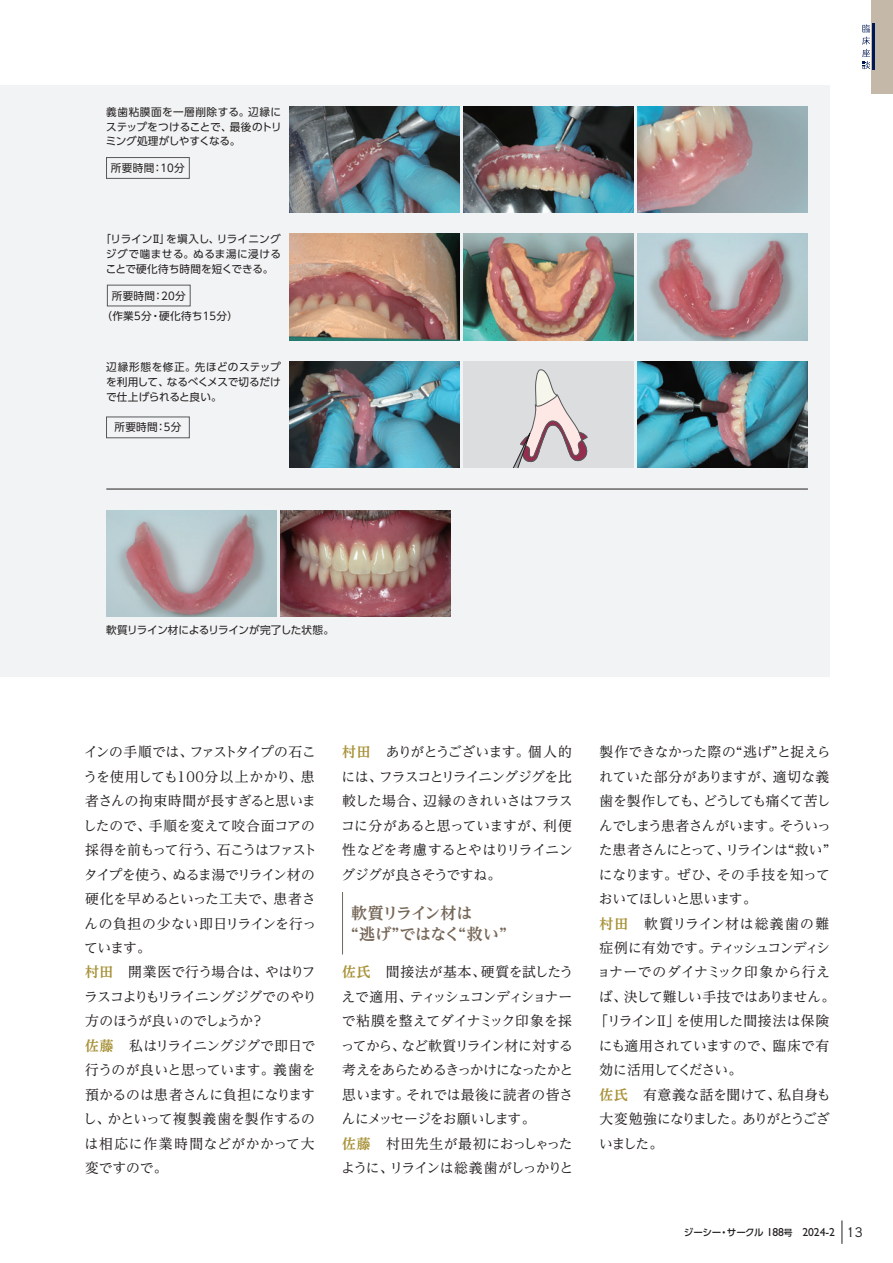
<style>
.page{position:relative;width:893px;height:1263px;background:#fff}
.page>*{position:absolute;margin:0;border:0;box-sizing:border-box;transform-origin:0 0}
.t1{font:700 15.9px/21.3px "UD Reimin Pr 6 N";letter-spacing:-.03em;color:#766758}
.t2{font:13.8px/24.5px "UD Reimin Pr 6 N";letter-spacing:-.03em;color:#231f20}
.t3{font:13.8px "UD Reimin Pr 6 N";letter-spacing:-.07em;color:#231f20}
.t4{font:13.8px "UD Reimin Pr 6 N";color:#231f20}
.t5{font:13.8px "UD Reimin Pr 6 N";letter-spacing:-.09em;color:#231f20}
.t6{font:13.8px "UD Reimin Pr 6 N";letter-spacing:-.005em;color:#231f20}
.t7{font:13.8px "UD Reimin Pr 6 N";letter-spacing:-.08em;color:#231f20}
.t8{font:13.8px "UD Reimin Pr 6 N";letter-spacing:.005em;color:#231f20}
.t9{font:13.8px "UD Reimin Pr 6 N";letter-spacing:.03em;color:#231f20}
.t10{font:13.8px "UD Reimin Pr 6 N";letter-spacing:.06em;color:#231f20}
.t11{font:13.8px "UD Reimin Pr 6 N";letter-spacing:-.055em;color:#231f20}
.t12{font:13.8px "UD Reimin Pr 6 N";letter-spacing:-.075em;color:#231f20}
.t13{font:10.65px/14.9px "UD Shin Go Pr 6 N";letter-spacing:.01em;color:#231f20;text-align:justify}
.t14{font:10.65px "UD Shin Go Pr 6 N";letter-spacing:-.035em;color:#231f20}
.t15{font:500 9.6px "UD Shin Go Pro";letter-spacing:-.045em;color:#231f20}
.s1{font-family:"UD Shin Go C Oniz Pr 6 N"}
.s2{font-weight:700;color:#a79137}
.s3{font-family:"Gill Sans Std";font-weight:400;font-size:11.7px}
.s4{font-size:8.7px}
.s5{font-family:"Copperplate Gothic Std 29 AB";font-weight:400;font-size:13.35px}
</style>
<div class="page">
<div style="left:872px;top:0;width:21px;height:94px;background:#c4b8a8"></div>
<hr style="left:872px;top:23px;width:3px;height:47px;background:#001954">
<svg style="left:862px;top:24px;width:8px;height:45px"></svg>
<div style="left:0;top:85px;width:829px;height:591px;background:#f2f3f4"></div>
<hr style="left:342px;top:892px;width:1px;height:62px;background:#766758">
<img style="left:289px;top:106px;width:170px;height:107px">
<img style="left:463px;top:106px;width:171px;height:107px">
<img style="left:638px;top:106px;width:170px;height:107px">
<img style="left:289px;top:234px;width:170px;height:106px">
<img style="left:463px;top:234px;width:171px;height:106px">
<img style="left:638px;top:234px;width:170px;height:106px">
<img style="left:289px;top:361px;width:170px;height:107px">
<div style="left:463px;top:361px;width:171px;height:107px;background:#dcdddf"></div>
<svg style="left:513px;top:369px;width:74px;height:99px"></svg>
<img style="left:638px;top:361px;width:170px;height:107px">
<img style="left:106px;top:510px;width:170px;height:107px">
<img style="left:281px;top:510px;width:170px;height:107px">
<hr style="left:106px;top:489px;width:702px;height:1px;background:#231f20">
<div style="left:106px;top:157px;width:84px;height:22px;border:1px solid #57585a"></div>
<div style="left:106px;top:417px;width:84px;height:21px;border:1px solid #57585a"></div>
<div style="left:107px;top:285px;width:83px;height:21px;border:1px solid #57585a"></div>
<svg style="left:842px;top:1220px;width:1px;height:24px"></svg>
<p class="t13" style="left:106px;top:104px;width:177px">義歯粘膜面を一層削除する。辺縁にステップをつけることで、最後のトリミング処理がしやすくなる。</p>
<p class="t13" style="left:111px;top:160px;width:75px">所要時間：<span class="s1">10</span>分</p>
<p class="t13" style="left:101px;top:231px;width:182px;text-align:center">「リラインⅡ」を塡入し、リライニングジグで噛ませる。ぬるま湯に浸けることで硬化待ち時間を短くできる。</p>
<p class="t13" style="left:112px;top:288px;width:75px">所要時間：<span class="s1">20</span>分</p>
<p class="t13" style="left:101px;top:308px;width:138px">（作業<span class="s1">5</span>分・硬化待ち<span class="s1">15</span>分）</p>
<p class="t13" style="left:106px;top:359px;width:176px">辺縁形態を修正。先ほどのステップを利用して、なるべくメスで切るだけで仕上げられると良い。</p>
<p class="t13" style="left:114px;top:420px;width:68px">所要時間：<span class="s1">5</span>分</p>
<p class="t14" style="left:106px;top:622px;width:229px">軟質リライン材によるリラインが完了した状態。</p>
<p class="t2" style="left:83px;top:739px;width:235px">インの手順では、ファストタイプの石こうを使用しても100分以上かかり、患者さんの拘束時間が長すぎると思いましたので、手順を変えて咬合面コアの採得を前もって行う、石こうはファストタイプを使う、ぬるま湯でリライン材の硬化を早めるといった工夫で、患者さんの負担の少ない即日リラインを行っています。<br><span class="s2">村田　</span>開業医で行う場合は、やはりフラスコよりもリライニングジグでのやり方のほうが良いのでしょうか？<br><span class="s2">佐藤　</span>私はリライニングジグで即日で行うのが良いと思っています。義歯を預かるのは患者さんに負担になりますし、かといって複製義歯を製作するのは相応に作業時間などがかかって大変ですので。</p>
<p class="t2" style="left:341px;top:739px;width:233px;text-align:justify"><span class="s2">村田　</span>ありがとうございます。個人的には、フラスコとリライニングジグを比較した場合、辺縁のきれいさはフラスコに分があると思っていますが、利便性などを考慮するとやはりリライニングジグが良さそうですね。</p>
<p class="t1" style="left:351px;top:902px;width:157px">軟質リライン材は<br>“逃げ”ではなく“救い”</p>
<p class="t2" style="left:341px;top:959px;width:234px"><span class="s2">佐氏　</span>間接法が基本、硬質を試したうえで適用、ティッシュコンディショナーで粘膜を整えてダイナミック印象を採ってから、など軟質リライン材に対する考えをあらためるきっかけになったかと思います。それでは最後に読者の皆さんにメッセージをお願いします。<br><span class="s2">佐藤　</span>村田先生が最初におっしゃったように、リラインは総義歯がしっかりと</p>
<p class="t2" style="left:600px;top:739px;width:232px">製作できなかった際の“逃げ”と捉えら</p>
<p class="t4" style="left:599px;top:765px;width:231px">れていた部分がありますが、適切な義</p>
<p class="t3" style="left:600px;top:790px;width:232px">歯を製作しても、どうしても痛くて苦し</p>
<p class="t3" style="left:599px;top:814px;width:233px">んでしまう患者さんがいます。そういっ</p>
<p class="t3" style="left:599px;top:839px;width:232px">た患者さんにとって、リラインは“救い”</p>
<p class="t8" style="left:599px;top:863px;width:233px">になります。ぜひ、その手技を知って</p>
<p class="t11" style="left:599px;top:888px;width:159px">おいてほしいと思います。</p>
<p class="t10" style="left:600px;top:912px;width:231px"><span class="s2">村田　</span>軟質リライン材は総義歯の難</p>
<p class="t5" style="left:600px;top:936px;width:232px">症例に有効です。ティッシュコンディシ</p>
<p class="t9" style="left:597px;top:961px;width:235px">ョナーでのダイナミック印象から行え</p>
<p class="t2" style="left:599px;top:984px;width:238px">ば、決して難しい手技ではありません。</p>
<p class="t6" style="left:594px;top:1010px;width:236px">「リラインⅡ」を使用した間接法は保険</p>
<p class="t2" style="left:599px;top:1033px;width:232px">にも適用されていますので、臨床で有</p>
<p class="t12" style="left:600px;top:1059px;width:144px">効に活用してください。</p>
<p class="t4" style="left:600px;top:1083px;width:233px"><span class="s2">佐氏　</span>有意義な話を聞けて、私自身も</p>
<p class="t7" style="left:600px;top:1108px;width:231px">大変勉強になりました。ありがとうござ</p>
<p class="t2" style="left:599px;top:1131px;width:66px">いました。</p>
<p class="t15" style="left:684px;top:1225px;width:180px">ジーシー・サークル <span class="s3">188</span><span class="s4">号</span> <span class="s3">2024-2</span> <span class="s5">13</span></p>
</div>
